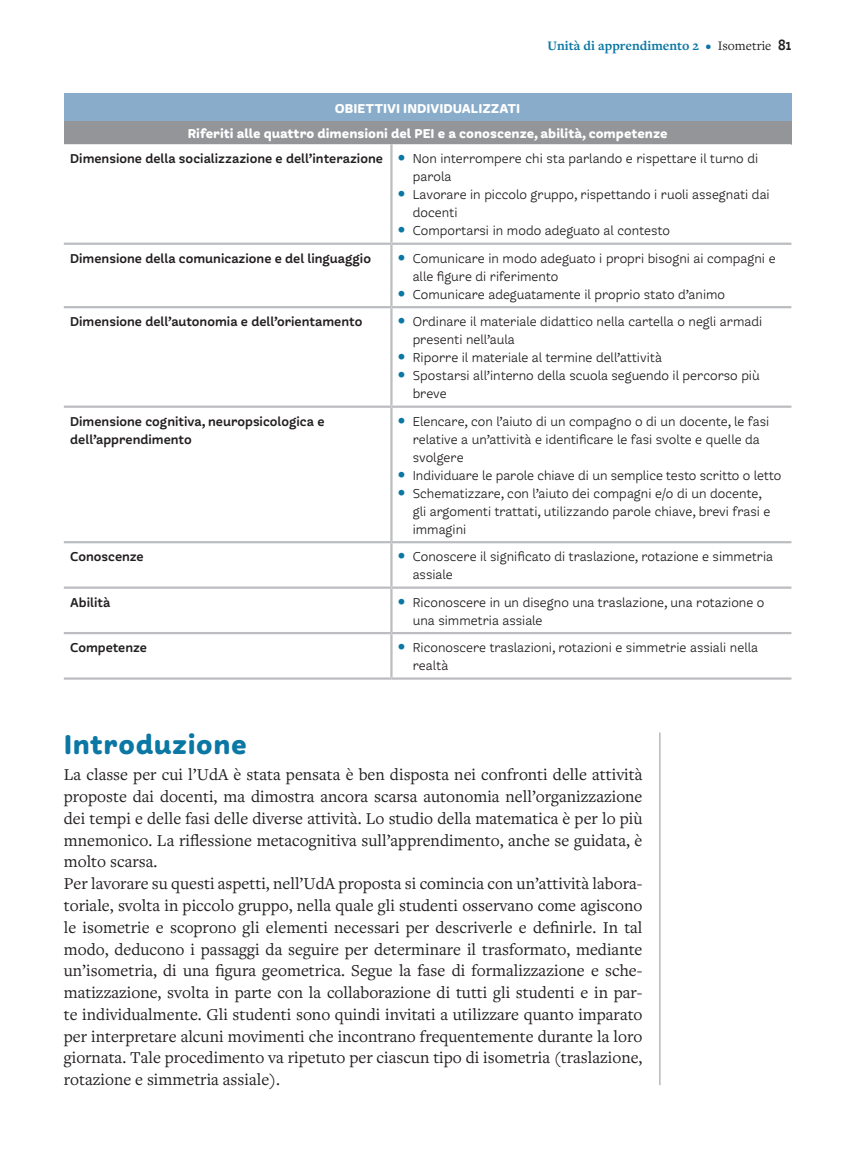
<style>
.page{position:relative;width:851px;height:1149px;background:#fff}
.page>*{position:absolute;margin:0;border:0;box-sizing:border-box;transform-origin:0 0}
.t1{font:700 30px "Freight Round Pro";letter-spacing:.02em;color:#0b77a4}
.t2{font:17.25px/21.8px "Freight Text Pro";color:#231f20}
.t3{font:14.25px/18px "Freight Round Pro";color:#231f20}
.t4{font:14.25px/18px "Freight Round Pro Semi";color:#231f20}
.t5{font:700 14.25px "Freight Round Pro";color:#fff}
.t6{font:700 13.5px "Freight Text Pro";color:#0b77a4}
.t7{font:13.5px "Freight Text Pro";color:#231f20}
.s1{font-family:"Freight Round Pro Semi";font-size:16.5px}
.s2{font-family:"Freight Round Pro Semi"}
.s3{font-size:16.5px;color:#0b77a4}
</style>
<div class="page">
<div style="left:64px;top:94px;width:727px;height:27px;background:#88acc9"></div>
<div style="left:64px;top:121px;width:727px;height:23px;background:#939598"></div>
<svg style="left:64px;top:144px;width:727px;height:533px"></svg>
<hr style="left:390px;top:144px;width:2px;height:98px;background:#bcbdc0">
<hr style="left:390px;top:245px;width:2px;height:61px;background:#bcbdc0">
<hr style="left:390px;top:308px;width:2px;height:97px;background:#bcbdc0">
<hr style="left:390px;top:407px;width:2px;height:134px;background:#bcbdc0">
<hr style="left:390px;top:543px;width:2px;height:43px;background:#bcbdc0">
<hr style="left:390px;top:588px;width:2px;height:43px;background:#bcbdc0">
<hr style="left:390px;top:634px;width:2px;height:43px;background:#bcbdc0">
<hr style="left:64px;top:541px;width:327px;height:2px;background:#bcbdc0">
<hr style="left:391px;top:541px;width:400px;height:2px;background:#bcbdc0">
<hr style="left:64px;top:586px;width:327px;height:2px;background:#bcbdc0">
<hr style="left:391px;top:586px;width:400px;height:2px;background:#bcbdc0">
<hr style="left:64px;top:631px;width:327px;height:3px;background:#bcbdc0">
<hr style="left:391px;top:631px;width:400px;height:3px;background:#bcbdc0">
<hr style="left:64px;top:677px;width:327px;height:2px;background:#bcbdc0">
<hr style="left:391px;top:677px;width:400px;height:2px;background:#bcbdc0">
<hr style="left:64px;top:242px;width:327px;height:3px;background:#bcbdc0">
<hr style="left:391px;top:242px;width:400px;height:3px;background:#bcbdc0">
<hr style="left:64px;top:306px;width:327px;height:2px;background:#bcbdc0">
<hr style="left:391px;top:306px;width:400px;height:2px;background:#bcbdc0">
<hr style="left:64px;top:405px;width:327px;height:2px;background:#bcbdc0">
<hr style="left:391px;top:405px;width:400px;height:2px;background:#bcbdc0">
<hr style="left:659px;top:732px;width:1px;height:352px;background:#939598">
<p class="t6" style="left:547px;top:37px;width:153px">Unità di apprendimento 2</p>
<p class="t7" style="left:717px;top:37px;width:75px">Isometrie <span class="s1">81</span></p>
<p class="t5" style="left:335px;top:99px;width:187px">OBIETTIVI INDIVIDUALIZZATI</p>
<p class="t5" style="left:188px;top:125px;width:481px">Riferiti alle quattro dimensioni del PEI e a conoscenze, abilità, competenze</p>
<p class="t3" style="left:70px;top:149px;width:689px"><span class="s2">Dimensione della socializzazione e dell’interazione</span> <span class="s3">•</span> Non interrompere chi sta parlando e rispettare il turno di</p>
<p class="t3" style="left:412px;top:167px;width:40px">parola</p>
<p class="t3" style="left:412px;top:185px;width:358px;text-indent:-15px"><span class="s3">•</span> Lavorare in piccolo gruppo, rispettando i ruoli assegnati dai docenti</p>
<p class="t3" style="left:398px;top:221px;width:273px"><span class="s3">•</span> Comportarsi in modo adeguato al contesto</p>
<p class="t4" style="left:70px;top:249px;width:302px">Dimensione della comunicazione e del linguaggio</p>
<p class="t3" style="left:412px;top:249px;width:364px;text-indent:-15px"><span class="s3">•</span> Comunicare in modo adeguato i propri bisogni ai compagni e alle figure di riferimento</p>
<p class="t3" style="left:398px;top:285px;width:329px"><span class="s3">•</span> Comunicare adeguatamente il proprio stato d’animo</p>
<p class="t4" style="left:70px;top:312px;width:293px">Dimensione dell’autonomia e dell’orientamento</p>
<p class="t3" style="left:412px;top:312px;width:351px;text-indent:-15px"><span class="s3">•</span> Ordinare il materiale didattico nella cartella o negli armadi presenti nell’aula</p>
<p class="t3" style="left:398px;top:348px;width:265px"><span class="s3">•</span> Riporre il materiale al termine dell’attività</p>
<p class="t3" style="left:412px;top:366px;width:348px;text-indent:-15px"><span class="s3">•</span> Spostarsi all’interno della scuola seguendo il percorso più breve</p>
<p class="t4" style="left:70px;top:412px;width:256px">Dimensione cognitiva, neuropsicologica e dell’apprendimento</p>
<p class="t3" style="left:412px;top:412px;width:358px;text-indent:-15px"><span class="s3">•</span> Elencare, con l’aiuto di un compagno o di un docente, le fasi relative a un’attività e identificare le fasi svolte e quelle da svolgere</p>
<p class="t3" style="left:398px;top:466px;width:385px"><span class="s3">•</span> Individuare le parole chiave di un semplice testo scritto o letto</p>
<p class="t3" style="left:412px;top:484px;width:359px;text-indent:-15px"><span class="s3">•</span> Schematizzare, con l’aiuto dei compagni e/o di un docente, gli argomenti trattati, utilizzando parole chiave, brevi frasi e immagini</p>
<p class="t4" style="left:70px;top:547px;width:75px">Conoscenze</p>
<p class="t3" style="left:412px;top:547px;width:362px;text-indent:-15px"><span class="s3">•</span> Conoscere il significato di traslazione, rotazione e simmetria assiale</p>
<p class="t4" style="left:70px;top:593px;width:42px">Abilità</p>
<p class="t3" style="left:412px;top:593px;width:353px;text-indent:-15px"><span class="s3">•</span> Riconoscere in un disegno una traslazione, una rotazione o una simmetria assiale</p>
<p class="t4" style="left:70px;top:638px;width:78px">Competenze</p>
<p class="t3" style="left:412px;top:638px;width:347px;text-indent:-15px"><span class="s3">•</span> Riconoscere traslazioni, rotazioni e simmetrie assiali nella realtà</p>
<h1 class="t1" style="left:64px;top:726px;width:185px">Introduzione</h1>
<p class="t2" style="left:64px;top:763px;width:580px">La classe per cui l’UdA è stata pensata è ben disposta nei confronti delle attività proposte dai docenti, ma dimostra ancora scarsa autonomia nell’organizzazione dei tempi e delle fasi delle diverse attività. Lo studio della matematica è per lo più mnemonico. La riflessione metacognitiva sull’apprendimento, anche se guidata, è molto scarsa.<br>Per lavorare su questi aspetti, nell’UdA proposta si comincia con un’attività labora&shy;toriale, svolta in piccolo gruppo, nella quale gli studenti osservano come agiscono le isometrie e scoprono gli elementi necessari per descriverle e definirle. In tal modo, deducono i passaggi da seguire per determinare il trasformato, mediante un’isometria, di una figura geometrica. Segue la fase di formalizzazione e sche&shy;matizzazione, svolta in parte con la collaborazione di tutti gli studenti e in par&shy;te individualmente. Gli studenti sono quindi invitati a utilizzare quanto imparato per interpretare alcuni movimenti che incontrano frequentemente durante la loro giornata. Tale procedimento va ripetuto per ciascun tipo di isometria (traslazione, rotazione e simmetria assiale).</p>
</div>
